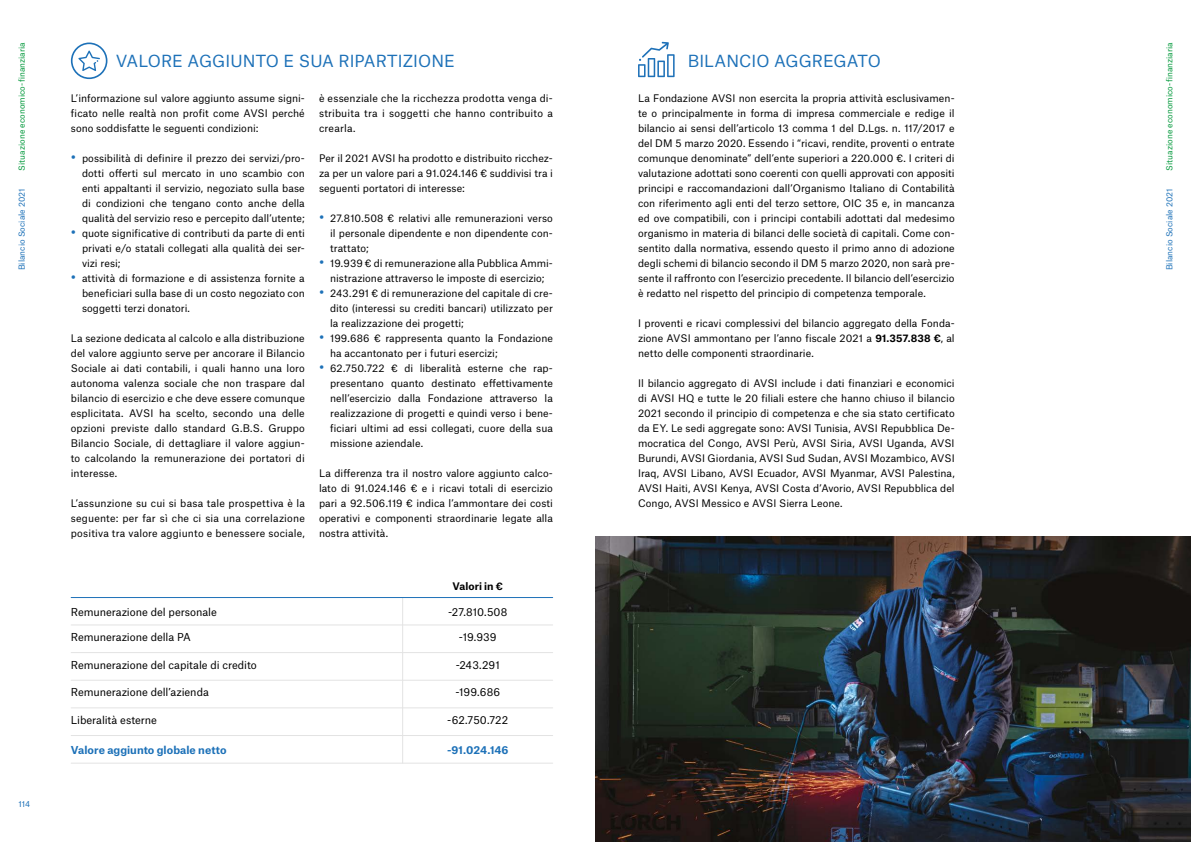
<style>
.page{position:relative;width:1191px;height:842px;background:#fff}
.page>*{position:absolute;margin:0;border:0;box-sizing:border-box;transform-origin:0 0}
.t1{font:16px/30px "Atlas Grotesk";color:#1d71b8}
.t2{font:10.5px "Atlas Grotesk";letter-spacing:-.005em;color:#000}
.t3{font:700 10.5px "Atlas Grotesk";letter-spacing:.005em;color:#1d71b8}
.t4{font:10px/15px "Atlas Grotesk";color:#000;text-align:justify}
.t5{font:700 10px "Atlas Grotesk";letter-spacing:.005em;color:#000}
.t6{font:8px "Atlas Grotesk";letter-spacing:.005em;color:#00983a}
.t7{font:8px "Atlas Grotesk";letter-spacing:.005em;color:#1d71b8}
.s1{font-weight:700}
</style>
<div class="page">
<hr style="left:402px;top:598px;width:1px;height:165px;background:#e3e3e3">
<hr style="left:71px;top:597px;width:482px;height:1px;background:#1d71b8">
<hr style="left:71px;top:625px;width:482px;height:1px;background:#e3e3e3">
<hr style="left:71px;top:680px;width:482px;height:1px;background:#e3e3e3">
<hr style="left:71px;top:652px;width:482px;height:1px;background:#e3e3e3">
<hr style="left:71px;top:708px;width:482px;height:1px;background:#e3e3e3">
<hr style="left:71px;top:735px;width:482px;height:1px;background:#e3e3e3">
<hr style="left:71px;top:763px;width:482px;height:1px;background:#e3e3e3">
<svg style="left:71px;top:43px;width:36px;height:36px"></svg>
<img style="left:595px;top:537px;width:596px;height:305px">
<svg style="left:638px;top:42px;width:36px;height:35px"></svg>
<p class="t6" style="left:15px;top:171px;width:130px;rotate:-90deg">Situazione economico-finanziaria</p>
<p class="t7" style="left:15px;top:270px;width:84px;rotate:-90deg">Bilancio Sociale 2021</p>
<p class="t7" style="left:18px;top:797px;width:13px">114</p>
<h1 class="t1" style="left:116px;top:45px;width:340px">VALORE AGGIUNTO E SUA RIPARTIZIONE</h1>
<p class="t4" style="left:71px;top:89px;width:235px">L’informazione sul valore aggiunto assume signi&shy;ficato nelle realtà non profit come AVSI perché sono soddisfatte le seguenti condizioni:</p>
<p class="t4" style="left:82px;top:149px;width:224px;text-align:left">possibilità di definire il prezzo dei servizi/pro&shy;dotti offerti sul mercato in uno scambio con enti appaltanti il servizio, negoziato sulla base di condizioni che tengano conto anche della qualità del servizio reso e percepito dall’utente; quote significative di contributi da parte di enti privati e/o statali collegati alla qualità dei ser&shy;vizi resi;<br>attività di formazione e di assistenza fornite a beneficiari sulla base di un costo negoziato con soggetti terzi donatori.</p>
<p class="t4" style="left:319px;top:89px;width:235px">è essenziale che la ricchezza prodotta venga di&shy;stribuita tra i soggetti che hanno contribuito a crearla.</p>
<p class="t4" style="left:319px;top:149px;width:235px">Per il 2021 AVSI ha prodotto e distribuito ricchez&shy;za per un valore pari a 91.024.146 € suddivisi tra i seguenti portatori di interesse:</p>
<h1 class="t1" style="left:71px;top:139px;width:7px">•</h1>
<p class="t4" style="left:330px;top:209px;width:224px;text-align:left">27.810.508 € relativi alle remunerazioni verso il personale dipendente e non dipendente con&shy;trattato;<br>19.939 € di remunerazione alla Pubblica Ammi&shy;nistrazione attraverso le imposte di esercizio; 243.291 € di remunerazione del capitale di cre&shy;dito (interessi su crediti bancari) utilizzato per la realizzazione dei progetti;<br>199.686 € rappresenta quanto la Fondazione ha accantonato per i futuri esercizi; 62.750.722 € di liberalità esterne che rap&shy;presentano quanto destinato effettivamente nell’esercizio dalla Fondazione attraverso la realizzazione di progetti e quindi verso i bene&shy;ficiari ultimi ad essi collegati, cuore della sua missione aziendale.</p>
<h1 class="t1" style="left:319px;top:199px;width:7px">•</h1>
<h1 class="t1" style="left:71px;top:214px;width:7px">•</h1>
<h1 class="t1" style="left:319px;top:244px;width:7px">• •</h1>
<h1 class="t1" style="left:71px;top:259px;width:7px">•</h1>
<p class="t4" style="left:71px;top:329px;width:235px">La sezione dedicata al calcolo e alla distribuzione del valore aggiunto serve per ancorare il Bilancio Sociale ai dati contabili, i quali hanno una loro autonoma valenza sociale che non traspare dal bilancio di esercizio e che deve essere comunque esplicitata. AVSI ha scelto, secondo una delle opzioni previste dallo standard G.B.S. Gruppo Bilancio Sociale, di dettagliare il valore aggiun&shy;to calcolando la remunerazione dei portatori di interesse.</p>
<p class="t4" style="left:71px;top:494px;width:235px">L’assunzione su cui si basa tale prospettiva è la seguente: per far sì che ci sia una correlazione positiva tra valore aggiunto e benessere sociale,</p>
<h1 class="t1" style="left:319px;top:319px;width:7px">• •</h1>
<p class="t4" style="left:319px;top:464px;width:235px">La differenza tra il nostro valore aggiunto calco&shy;lato di 91.024.146 € e i ricavi totali di esercizio pari a 92.506.119 € indica l’ammontare dei costi operativi e componenti straordinarie legate alla nostra attività.</p>
<p class="t5" style="left:452px;top:578px;width:52px">Valori in €</p>
<p class="t2" style="left:71px;top:603px;width:147px">Remunerazione del personale</p>
<p class="t2" style="left:71px;top:628px;width:122px">Remunerazione della PA</p>
<p class="t2" style="left:448px;top:603px;width:61px">-27.810.508</p>
<p class="t2" style="left:459px;top:628px;width:39px">-19.939</p>
<p class="t2" style="left:71px;top:656px;width:187px">Remunerazione del capitale di credito</p>
<p class="t2" style="left:456px;top:656px;width:46px">-243.291</p>
<p class="t2" style="left:71px;top:684px;width:139px">Remunerazione dell’azienda</p>
<p class="t2" style="left:455px;top:684px;width:46px">-199.686</p>
<p class="t2" style="left:71px;top:711px;width:88px">Liberalità esterne</p>
<p class="t3" style="left:71px;top:741px;width:157px">Valore aggiunto globale netto</p>
<p class="t2" style="left:447px;top:711px;width:63px">-62.750.722</p>
<p class="t3" style="left:447px;top:741px;width:63px">-91.024.146</p>
<h1 class="t1" style="left:687px;top:45px;width:195px">BILANCIO AGGREGATO</h1>
<p class="t4" style="left:638px;top:89px;width:318px">La Fondazione AVSI non esercita la propria attività esclusivamen&shy;te o principalmente in forma di impresa commerciale e redige il bilancio ai sensi dell’articolo 13 comma 1 del D.Lgs. n. 117/2017 e del DM 5 marzo 2020. Essendo i “ricavi, rendite, proventi o entrate comunque denominate” dell’ente superiori a 220.000 €. I criteri di valutazione adottati sono coerenti con quelli approvati con appositi principi e raccomandazioni dall’Organismo Italiano di Contabilità con riferimento agli enti del terzo settore, OIC 35 e, in mancanza ed ove compatibili, con i principi contabili adottati dal medesimo organismo in materia di bilanci delle società di capitali. Come con&shy;sentito dalla normativa, essendo questo il primo anno di adozione degli schemi di bilancio secondo il DM 5 marzo 2020, non sarà pre&shy;sente il raffronto con l’esercizio precedente. Il bilancio dell’esercizio è redatto nel rispetto del principio di competenza temporale.</p>
<p class="t4" style="left:638px;top:314px;width:318px">I proventi e ricavi complessivi del bilancio aggregato della Fonda&shy;zione AVSI ammontano per l’anno fiscale 2021 a <span class="s1">91.357.838 €</span>, al netto delle componenti straordinarie.</p>
<p class="t4" style="left:638px;top:374px;width:318px">Il bilancio aggregato di AVSI include i dati finanziari e economici di AVSI HQ e tutte le 20 filiali estere che hanno chiuso il bilancio 2021 secondo il principio di competenza e che sia stato certificato da EY. Le sedi aggregate sono: AVSI Tunisia, AVSI Repubblica De&shy;mocratica del Congo, AVSI Perù, AVSI Siria, AVSI Uganda, AVSI Burundi, AVSI Giordania, AVSI Sud Sudan, AVSI Mozambico, AVSI Iraq, AVSI Libano, AVSI Ecuador, AVSI Myanmar, AVSI Palestina, AVSI Haiti, AVSI Kenya, AVSI Costa d’Avorio, AVSI Repubblica del Congo, AVSI Messico e AVSI Sierra Leone.</p>
<p class="t6" style="left:1163px;top:171px;width:130px;rotate:-90deg">Situazione economico-finanziaria</p>
<p class="t7" style="left:1163px;top:270px;width:84px;rotate:-90deg">Bilancio Sociale 2021</p>
</div>
